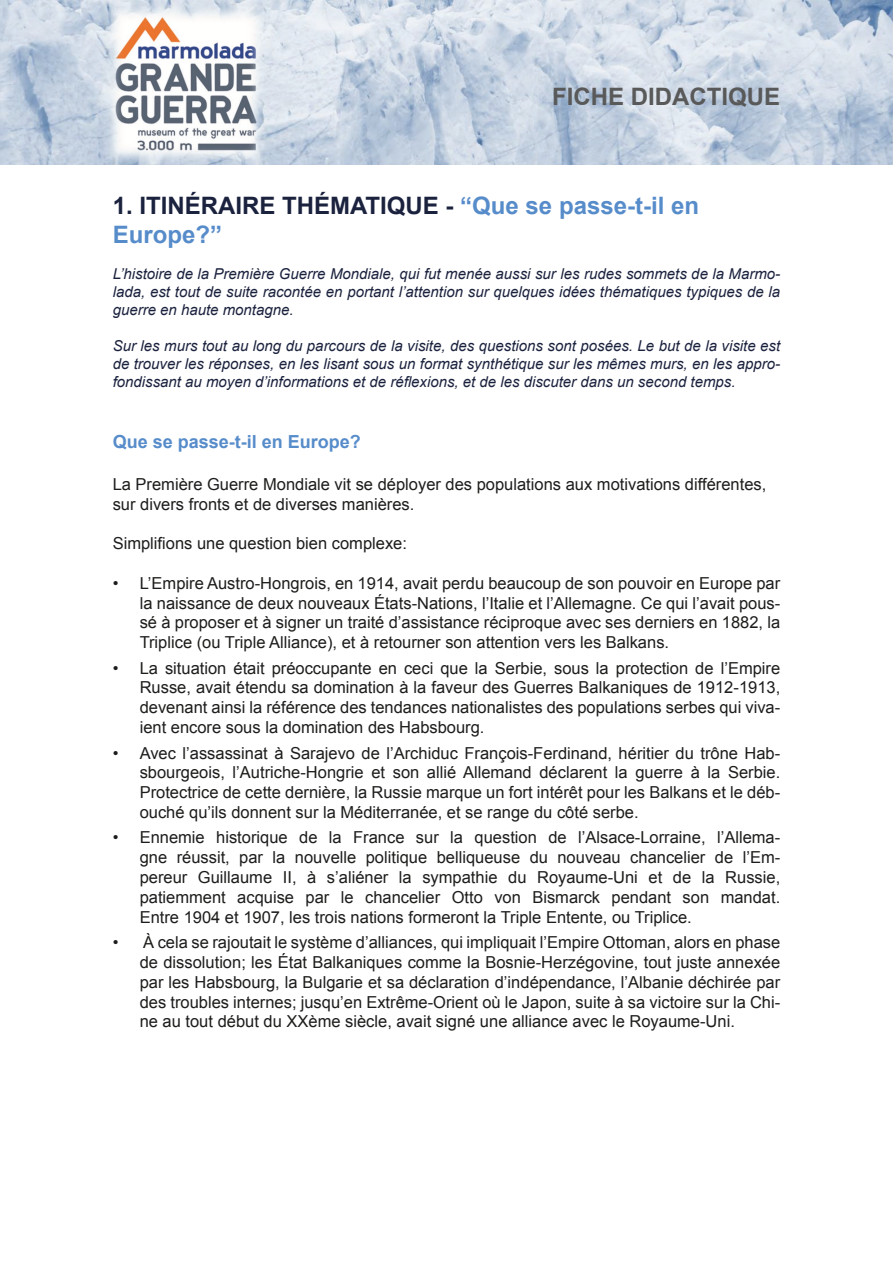
<style>
.page{position:relative;width:893px;height:1263px;background:#fff}
.page>*{position:absolute;margin:0;border:0;box-sizing:border-box;transform-origin:0 0}
.t1{font:700 24px/28.8px "Arial";color:#578cca}
.t2{font:700 24px "Arial";color:#595959}
.t3{font:700 18px "Arial";color:#578cca}
.t4{font:16.5px/19.8px "Arial";color:#1d1d1b;text-align:justify}
.t5{font:italic 15px/18px "Arial";color:#1b223e;text-align:justify}
.s1{color:#1b223e}
</style>
<div class="page">
<img style="left:0;top:0;width:893px;height:165px">
<h1 class="t2" style="left:552px;top:81px;width:230px">FICHE DIDACTIQUE</h1>
<h1 class="t1" style="left:113px;top:192px;width:588px"><span class="s1">1. ITINÉRAIRE THÉMATIQUE -</span> “Que se passe-t-il en<br>Europe?”</h1>
<p class="t5" style="left:113px;top:265px;width:669px">L’histoire de la Première Guerre Mondiale, qui fut menée aussi sur les rudes sommets de la Marmo&shy;lada, est tout de suite racontée en portant l’attention sur quelques idées thématiques typiques de la guerre en haute montagne.</p>
<p class="t5" style="left:113px;top:337px;width:669px">Sur les murs tout au long du parcours de la visite, des questions sont posées. Le but de la visite est de trouver les réponses, en les lisant sous un format synthétique sur les mêmes murs, en les appro&shy;fondissant au moyen d’informations et de réflexions, et de les discuter dans un second temps.</p>
<p class="t3" style="left:113px;top:430px;width:250px">Que se passe-t-il en Europe?</p>
<p class="t4" style="left:113px;top:474px;width:655px">La Première Guerre Mondiale vit se déployer des populations aux motivations différentes, sur divers fronts et de diverses manières.</p>
<p class="t4" style="left:113px;top:534px;width:296px">Simplifions une question bien complexe:</p>
<p class="t4" style="left:140px;top:573px;width:642px;text-indent:-27px">• L’Empire Austro-Hongrois, en 1914, avait perdu beaucoup de son pouvoir en Europe par la naissance de deux nouveaux États-Nations, l’Italie et l’Allemagne. Ce qui l’avait pous&shy;sé à proposer et à signer un traité d’assistance réciproque avec ses derniers en 1882, la Triplice (ou Triple Alliance), et à retourner son attention vers les Balkans.</p>
<p class="t4" style="left:140px;top:658px;width:642px;text-indent:-27px">• La situation était préoccupante en ceci que la Serbie, sous la protection de l’Empire Russe, avait étendu sa domination à la faveur des Guerres Balkaniques de 1912-1913, devenant ainsi la référence des tendances nationalistes des populations serbes qui viva&shy;ient encore sous la domination des Habsbourg.</p>
<p class="t4" style="left:140px;top:743px;width:642px;text-indent:-27px">• Avec l’assassinat à Sarajevo de l’Archiduc François-Ferdinand, héritier du trône Hab&shy;sbourgeois, l’Autriche-Hongrie et son allié Allemand déclarent la guerre à la Serbie.<br>Protectrice de cette dernière, la Russie marque un fort intérêt pour les Balkans et le déb&shy;ouché qu’ils donnent sur la Méditerranée, et se range du côté serbe.</p>
<p class="t4" style="left:140px;top:828px;width:642px;text-indent:-27px">• Ennemie historique de la France sur la question de l’Alsace-Lorraine, l’Allema&shy;gne réussit, par la nouvelle politique belliqueuse du nouveau chancelier de l’Em&shy;pereur Guillaume II, à s’aliéner la sympathie du Royaume-Uni et de la Russie, patiemment acquise par le chancelier Otto von Bismarck pendant son mandat.<br>Entre 1904 et 1907, les trois nations formeront la Triple Entente, ou Triplice.</p>
<p class="t4" style="left:140px;top:932px;width:642px;text-indent:-27px">• À cela se rajoutait le système d’alliances, qui impliquait l’Empire Ottoman, alors en phase de dissolution; les État Balkaniques comme la Bosnie-Herzégovine, tout juste annexée par les Habsbourg, la Bulgarie et sa déclaration d’indépendance, l’Albanie déchirée par des troubles internes; jusqu’en Extrême-Orient où le Japon, suite à sa victoire sur la Chi&shy;ne au tout début du XXème siècle, avait signé une alliance avec le Royaume-Uni.</p>
</div>
